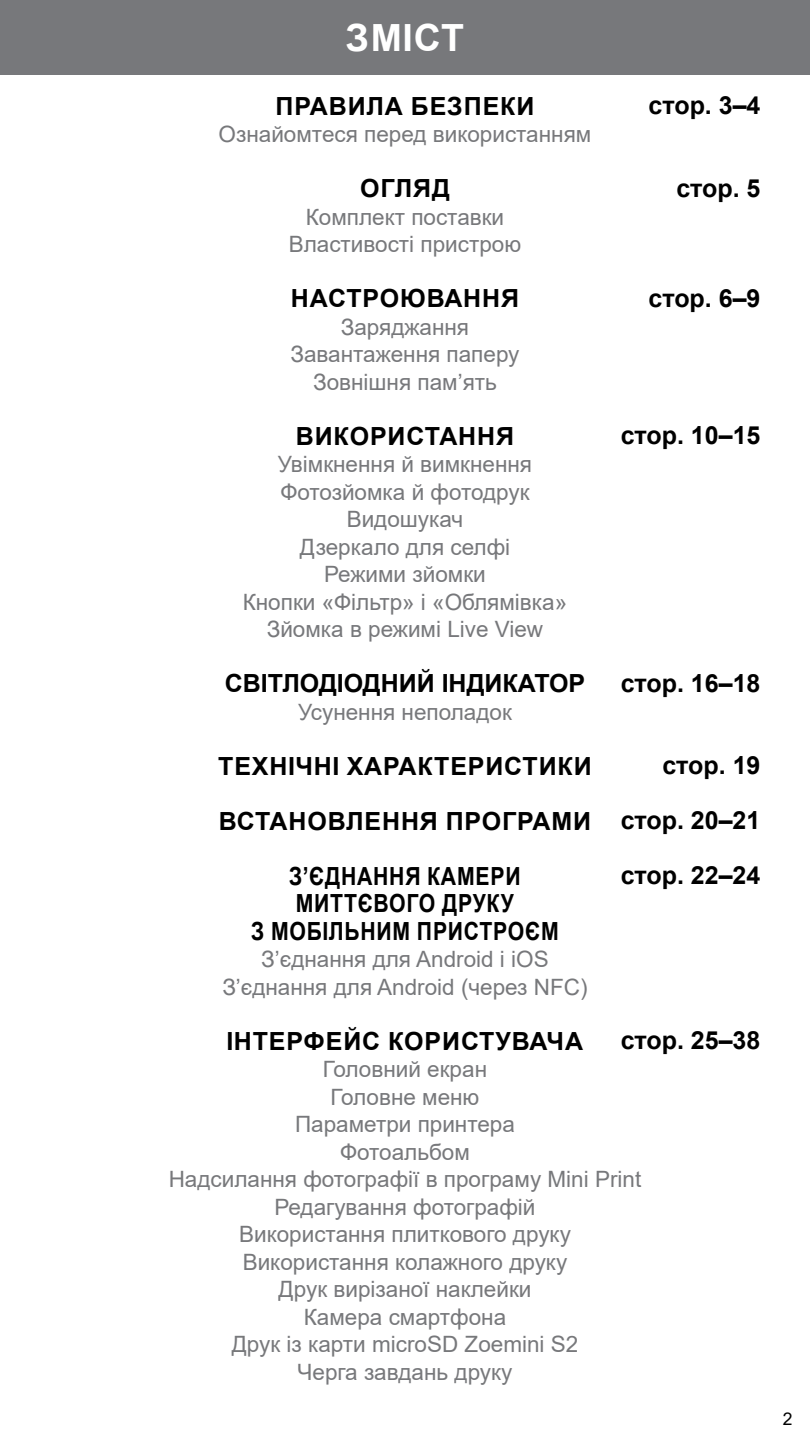
<style>
.page{position:relative;width:810px;height:1440px;background:#fff}
.page>*{position:absolute;margin:0;border:0;box-sizing:border-box;transform-origin:0 0}
.t1{font:700 37.5px "Arial";letter-spacing:.02em;color:#fff}
.t2{font:700 25px "Arial";letter-spacing:.035em;color:#000}
.t3{font:700 25px/27.5px "Arial";letter-spacing:.035em;color:#000;text-align:center;scale:.85 1}
.t4{font:700 25px "Arial";color:#000}
.t5{font:22.5px/27.5px "Arial";color:#77787b;text-align:center}
.t6{font:17.5px "Arial";color:#000}
</style>
<div class="page">
<div style="left:0;top:0;width:810px;height:75px;background:#77787b"></div>
<h1 class="t1" style="left:346px;top:12px;width:120px">ЗМІСТ</h1>
<p class="t2" style="left:649px;top:88px;width:113px">стор. 3–4</p>
<p class="t2" style="left:276px;top:88px;width:260px">ПРАВИЛА БЕЗПЕКИ</p>
<p class="t5" style="left:219px;top:121px;width:374px">Ознайомтеся перед використанням</p>
<p class="t2" style="left:360px;top:171px;width:91px">ОГЛЯД</p>
<p class="t5" style="left:289px;top:203px;width:234px">Комплект поставки<br>Властивості пристрою</p>
<p class="t2" style="left:291px;top:281px;width:230px">НАСТРОЮВАННЯ</p>
<p class="t5" style="left:290px;top:313px;width:231px">Заряджання<br>Завантаження паперу<br>Зовнішня пам’ять</p>
<p class="t2" style="left:296px;top:418px;width:220px">ВИКОРИСТАННЯ</p>
<p class="t5" style="left:243px;top:451px;width:326px">Увімкнення й вимкнення<br>Фотозйомка й фотодрук<br>Видошукач<br>Дзеркало для селфі<br>Режими зйомки<br>Кнопки «Фільтр» і «Облямівка»<br>Зйомка в режимі Live View</p>
<p class="t4" style="left:225px;top:666px;width:362px">СВІТЛОДІОДНИЙ ІНДИКАТОР</p>
<p class="t5" style="left:298px;top:698px;width:215px">Усунення неполадок</p>
<p class="t2" style="left:218px;top:748px;width:375px">ТЕХНІЧНІ ХАРАКТЕРИСТИКИ</p>
<p class="t2" style="left:219px;top:803px;width:374px">ВСТАНОВЛЕННЯ ПРОГРАМИ</p>
<p class="t3" style="left:251px;top:863px;width:363px">З’ЄДНАННЯ КАМЕРИ<br>МИТТЄВОГО ДРУКУ<br>З МОБІЛЬНИМ ПРИСТРОЄМ</p>
<p class="t5" style="left:222px;top:946px;width:367px">З’єднання для Android і iOS<br>З’єднання для Android (через NFC)</p>
<p class="t2" style="left:226px;top:1023px;width:358px">ІНТЕРФЕЙС КОРИСТУВАЧА</p>
<p class="t5" style="left:169px;top:1056px;width:474px">Головний екран<br>Головне меню<br>Параметри принтера<br>Фотоальбом<br>Надсилання фотографії в програму Mini Print<br>Редагування фотографій<br>Використання плиткового друку<br>Використання колажного друку<br>Друк вирізаної наклейки<br>Камера смартфона<br>Друк із карти microSD Zoemini S2<br>Черга завдань друку</p>
<p class="t2" style="left:676px;top:170px;width:86px">стор. 5</p>
<p class="t2" style="left:649px;top:280px;width:113px">стор. 6–9</p>
<p class="t2" style="left:621px;top:418px;width:141px">стор. 10–15</p>
<p class="t2" style="left:621px;top:665px;width:141px">стор. 16–18</p>
<p class="t2" style="left:662px;top:748px;width:100px">стор. 19</p>
<p class="t2" style="left:621px;top:803px;width:141px">стор. 20–21</p>
<p class="t2" style="left:621px;top:858px;width:141px">стор. 22–24</p>
<p class="t2" style="left:621px;top:1023px;width:141px">стор. 25–38</p>
<p class="t6" style="left:783px;top:1406px;width:11px">2</p>
</div>
